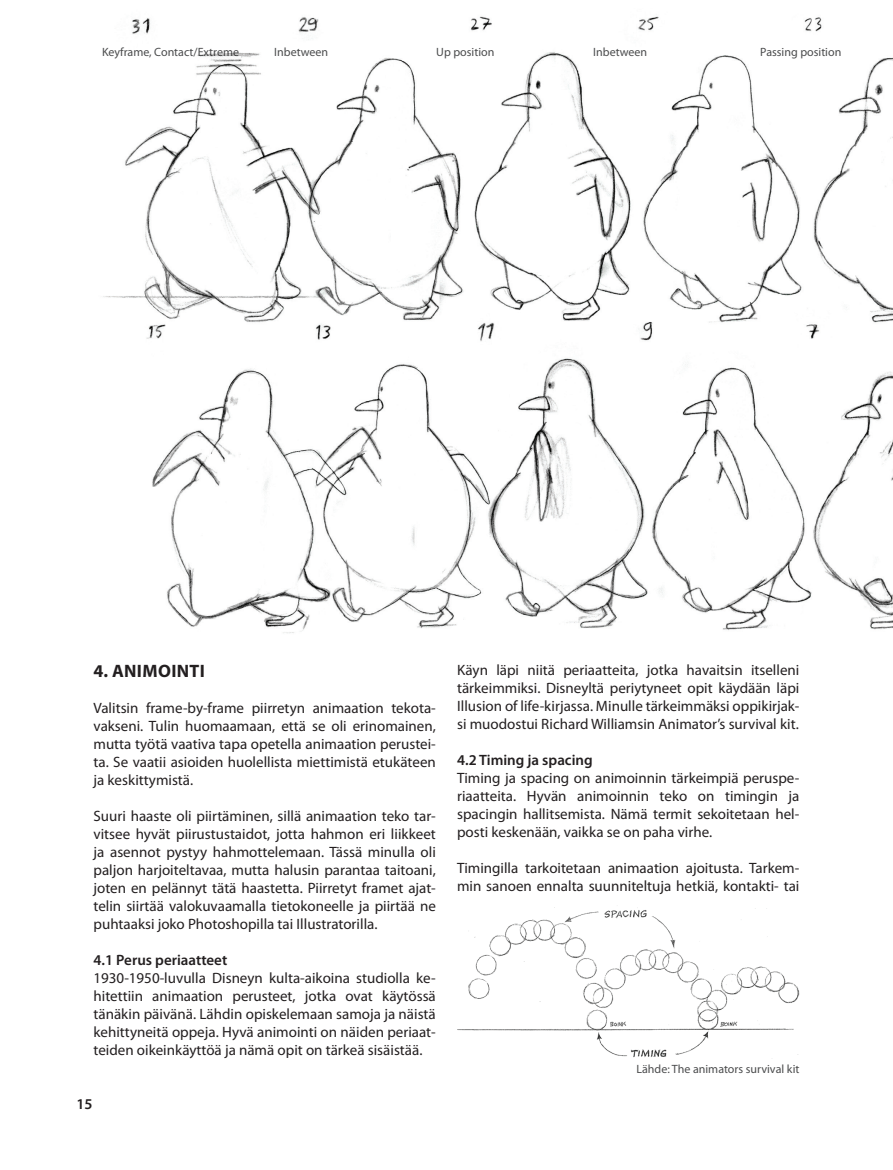
<style>
.page{position:relative;width:893px;height:1170px;background:#fff}
.page>*{position:absolute;margin:0;border:0;box-sizing:border-box;transform-origin:0 0}
.t1{font:700 18px "Myriad Pro";letter-spacing:.02em;color:#231f20}
.t2{font:15px/18px "Myriad Pro";color:#231f20;text-align:justify}
.t3{font:600 15px "Myriad Pro";color:#231f20}
.t4{font:12px "Myriad Pro";color:#4b4c4d}
</style>
<div class="page">
<img style="left:457px;top:907px;width:342px;height:151px">
<img style="left:125px;top:16px;width:768px;height:276px">
<img style="left:103px;top:292px;width:790px;height:341px">
<p class="t4" style="left:102px;top:44px;width:139px">Keyframe, Contact/Extreme</p>
<p class="t4" style="left:274px;top:44px;width:55px">Inbetween</p>
<p class="t4" style="left:436px;top:44px;width:60px">Up position</p>
<p class="t4" style="left:593px;top:44px;width:55px">Inbetween</p>
<p class="t4" style="left:760px;top:44px;width:83px">Passing position</p>
<p class="t1" style="left:94px;top:659px;width:113px">4. ANIMOINTI</p>
<p class="t2" style="left:94px;top:699px;width:344px">Valitsin frame-by-frame piirretyn animaation tekota&shy;vakseni. Tulin huomaamaan, että se oli erinomainen, mutta työtä vaativa tapa opetella animaation perustei&shy;ta. Se vaatii asioiden huolellista miettimistä etukäteen ja keskittymistä.</p>
<p class="t2" style="left:94px;top:807px;width:344px">Suuri haaste oli piirtäminen, sillä animaation teko tar&shy;vitsee hyvät piirustustaidot, jotta hahmon eri liikkeet ja asennot pystyy hahmottelemaan. Tässä minulla oli paljon harjoiteltavaa, mutta halusin parantaa taitoani, joten en pelännyt tätä haastetta. Piirretyt framet ajat&shy;telin siirtää valokuvaamalla tietokoneelle ja piirtää ne puhtaaksi joko Photoshopilla tai Illustratorilla.</p>
<p class="t3" style="left:94px;top:950px;width:135px">4.1 Perus periaatteet</p>
<p class="t2" style="left:94px;top:969px;width:344px">1930-1950-luvulla Disneyn kulta-aikoina studiolla ke&shy;hitettiin animaation perusteet, jotka ovat käytössä tänäkin päivänä. Lähdin opiskelemaan samoja ja näistä kehittyneitä oppeja. Hyvä animointi on näiden periaat&shy;teiden oikeinkäyttöä ja nämä opit on tärkeä sisäistää.</p>
<p class="t3" style="left:77px;top:1094px;width:18px">15</p>
<p class="t2" style="left:457px;top:660px;width:344px">Käyn läpi niitä periaatteita, jotka havaitsin itselleni tärkeimmiksi. Disneyltä periytyneet opit käydään läpi Illusion of life-kirjassa. Minulle tärkeimmäksi oppikirjak&shy;si muodostui Richard Williamsin Animator’s survival kit.</p>
<p class="t3" style="left:457px;top:750px;width:137px">4.2 Timing ja spacing</p>
<p class="t2" style="left:457px;top:768px;width:344px">Timing ja spacing on animoinnin tärkeimpiä peruspe&shy;riaatteita. Hyvän animoinnin teko on timingin ja spacingin hallitsemista. Nämä termit sekoitetaan hel&shy;posti keskenään, vaikka se on paha virhe.</p>
<p class="t2" style="left:457px;top:858px;width:344px">Timingilla tarkoitetaan animaation ajoitusta. Tarkem&shy;min sanoen ennalta suunniteltuja hetkiä, kontakti- tai</p>
<p class="t4" style="left:636px;top:1061px;width:164px">Lähde: The animators survival kit</p>
</div>
